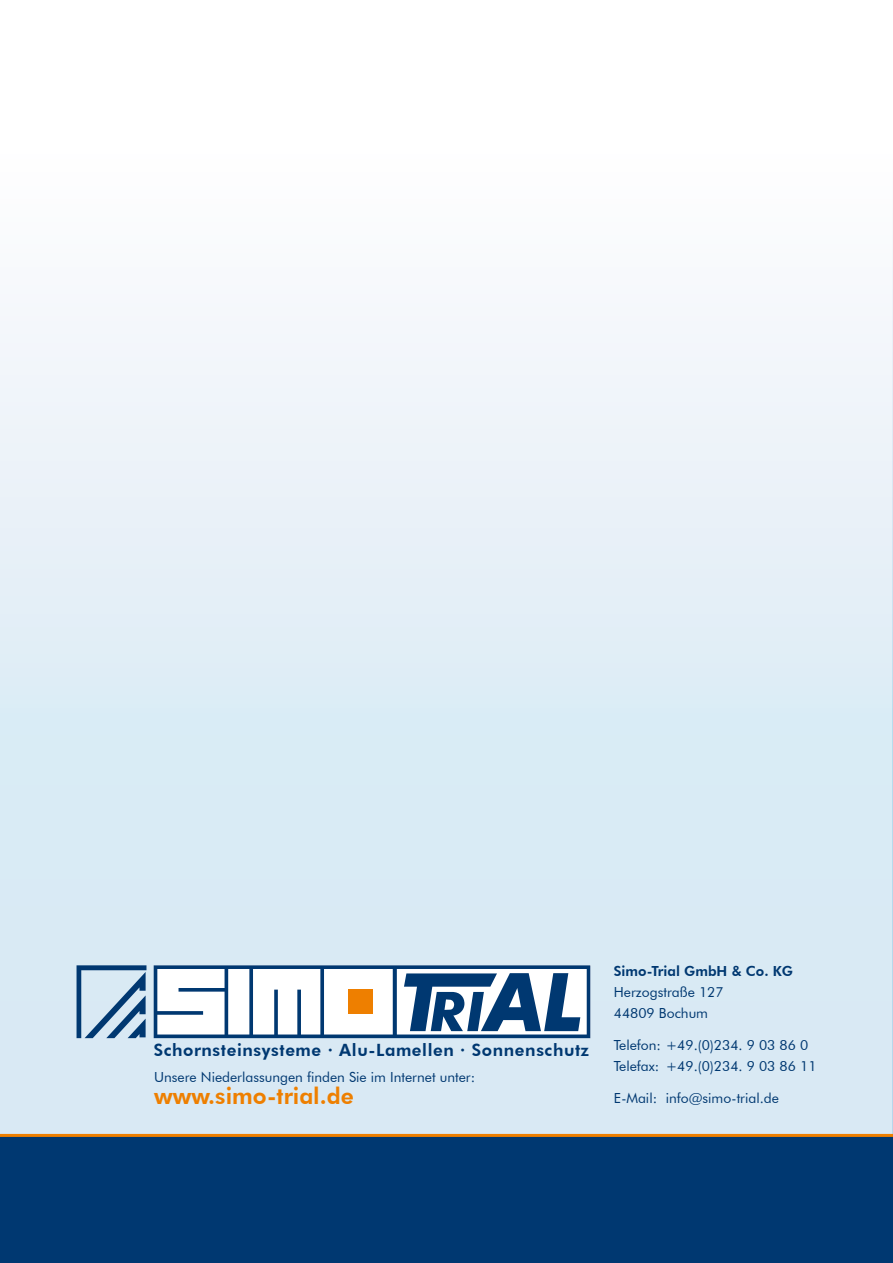
<style>
.page{position:relative;width:893px;height:1263px;background:#fff}
.page>*{position:absolute;margin:0;border:0;box-sizing:border-box;transform-origin:0 0}
.t1{font:800 22.8px "Futura BT";color:#ee7f00}
.t2{font:800 16.95px "Futura BT";letter-spacing:.035em;color:#003871}
.t3{font:13.95px/21px "Futura BT";color:#003871}
.t4{font:800 13.95px "Futura BT";color:#003871}
</style>
<div class="page">
<div style="left:0;top:0;width:893px;height:1135px;background:linear-gradient(to bottom,#fff,#cfe4f2)"></div>
<svg style="left:154px;top:965px;width:436px;height:73px"></svg>
<svg style="left:77px;top:965px;width:69px;height:73px;background:#90aec8"></svg>
<div style="left:0;top:1134px;width:893px;height:129px;background:#003871"></div>
<p class="t2" style="left:154px;top:1040px;width:437px">Schornsteinsysteme · Alu-Lamellen · Sonnenschutz</p>
<p class="t3" style="left:154px;top:1066px;width:322px">Unsere Niederlassungen finden Sie im Internet unter:</p>
<h1 class="t1" style="left:154px;top:1081px;width:201px">www.simo-trial.de</h1>
<p class="t4" style="left:614px;top:962px;width:181px">Simo-Trial GmbH &amp; Co. KG</p>
<p class="t3" style="left:614px;top:981px;width:111px">Herzogstraße 127<br>44809 Bochum</p>
<p class="t3" style="left:614px;top:1034px;width:204px">Telefon: +49.(0)234. 9 03 86 0<br>Telefax: +49.(0)234. 9 03 86 11</p>
<p class="t3" style="left:614px;top:1087px;width:167px">E-Mail: info@simo-trial.de</p>
</div>
